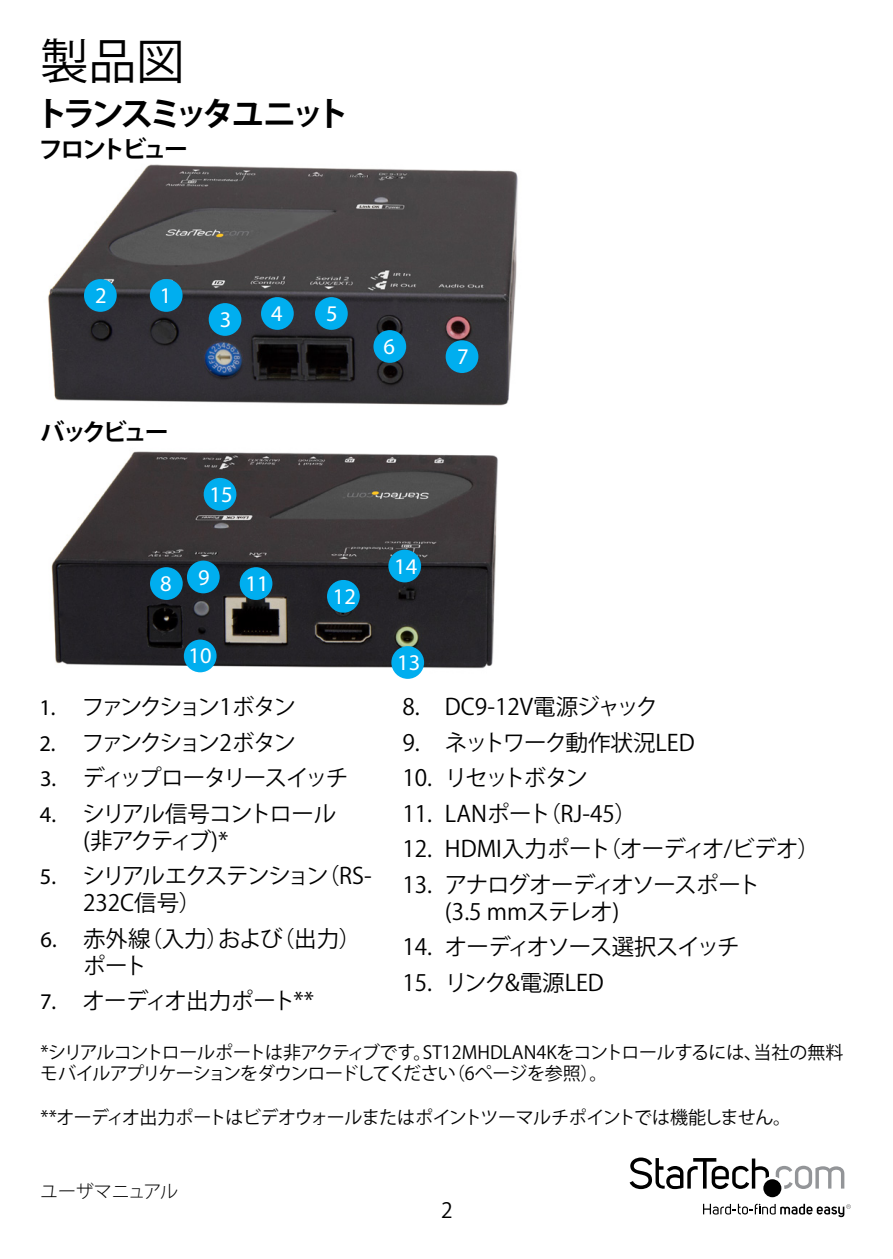
<style>
.page{position:relative;width:893px;height:1259px;background:#fff}
.page>*{position:absolute;margin:0;border:0;box-sizing:border-box;transform-origin:0 0}
.t1{font:48px "Koz Go Pro";color:#000}
.t2{font:700 33px "Koz Go Pro";letter-spacing:-.14em;color:#000}
.t3{font:700 24px "Koz Go Pro";letter-spacing:-.12em;color:#000}
.t4{font:22.5px/27px "Koz Go Pro";letter-spacing:-.05em;color:#000}
.t5{font:22.5px "Koz Go Pro";color:#000}
.t6{font:22.5px "Koz Go Pro";letter-spacing:-.11em;color:#000}
.t7{font:22.5px/27px "Koz Go Pro";letter-spacing:-.085em;color:#000}
.t8{font:22.5px "Koz Go Pro";letter-spacing:-.01em;color:#000}
.t9{font:22.5px "Myriad Pro";color:#fff}
.t10{font:22.5px/27px "Koz Go Pro";letter-spacing:-.005em;color:#000}
.t11{font:22.5px "Koz Go Pro";letter-spacing:-.1em;color:#000}
.t12{font:22.5px "Koz Go Pro";letter-spacing:-.025em;color:#000}
.t13{font:22.5px "Koz Go Pro";letter-spacing:-.03em;color:#000}
.t14{font:22.5px "Koz Go Pro";letter-spacing:-.09em;color:#000}
.t15{font:21px "Koz Go Pro";color:#000}
.t16{font:18px/21.6px "Koz Go Pro";letter-spacing:-.04em;color:#000}
.t17{font:300 18px "Koz Go Pro";letter-spacing:-.02em;color:#000}
.s1{font-family:"Myriad Pro"}
</style>
<div class="page">
<svg style="left:776px;top:1165px;width:68px;height:24px"></svg>
<svg style="left:703px;top:1203px;width:148px;height:14px"></svg>
<svg style="left:630px;top:1157px;width:139px;height:32px"></svg>
<div style="left:763px;top:1179px;width:18px;height:18px;background:#000;border-radius:50%"></div>
<img style="left:48px;top:164px;width:470px;height:242px">
<div style="left:150px;top:279px;width:33px;height:33px;background:#00aeef;border-radius:50%"></div>
<div style="left:84px;top:279px;width:33px;height:33px;background:#00aeef;border-radius:50%"></div>
<div style="left:209px;top:303px;width:32px;height:33px;background:#00aeef;border-radius:50%"></div>
<div style="left:261px;top:297px;width:33px;height:33px;background:#00aeef;border-radius:50%"></div>
<div style="left:315px;top:297px;width:33px;height:33px;background:#00aeef;border-radius:50%"></div>
<div style="left:373px;top:330px;width:33px;height:33px;background:#00aeef;border-radius:50%"></div>
<div style="left:446px;top:340px;width:32px;height:33px;background:#00aeef;border-radius:50%"></div>
<img style="left:51px;top:451px;width:447px;height:224px">
<div style="left:150px;top:567px;width:33px;height:33px;background:#00aeef;border-radius:50%"></div>
<div style="left:187px;top:560px;width:33px;height:33px;background:#00aeef;border-radius:50%"></div>
<div style="left:184px;top:639px;width:33px;height:33px;background:#00aeef;border-radius:50%"></div>
<div style="left:240px;top:567px;width:32px;height:33px;background:#00aeef;border-radius:50%"></div>
<div style="left:327px;top:580px;width:33px;height:32px;background:#00aeef;border-radius:50%"></div>
<div style="left:391px;top:646px;width:33px;height:33px;background:#00aeef;border-radius:50%"></div>
<div style="left:388px;top:549px;width:33px;height:33px;background:#00aeef;border-radius:50%"></div>
<div style="left:204px;top:478px;width:32px;height:32px;background:#00aeef;border-radius:50%"></div>
<h1 class="t1" style="left:40px;top:30px;width:145px">製品図</h1>
<h2 class="t2" style="left:35px;top:93px;width:315px">トランスミッタユニット</h2>
<h3 class="t3" style="left:39px;top:134px;width:151px">フロントビュー</h3>
<p class="t9" style="left:95px;top:281px;width:13px">2</p>
<p class="t9" style="left:160px;top:281px;width:13px">1</p>
<h3 class="t3" style="left:40px;top:417px;width:130px">バックビュー</h3>
<p class="t9" style="left:220px;top:305px;width:13px">3</p>
<p class="t9" style="left:271px;top:299px;width:13px">4</p>
<p class="t9" style="left:326px;top:299px;width:13px">5</p>
<p class="t9" style="left:210px;top:480px;width:25px">15</p>
<p class="t9" style="left:384px;top:332px;width:13px">6</p>
<p class="t9" style="left:457px;top:343px;width:13px">7</p>
<p class="t9" style="left:160px;top:566px;width:51px">8 9</p>
<p class="t9" style="left:189px;top:642px;width:25px">10</p>
<p class="t9" style="left:246px;top:569px;width:25px">11</p>
<p class="t9" style="left:333px;top:582px;width:25px">12</p>
<p class="t6" style="left:39px;top:692px;width:258px"><span class="s1">1.</span> ファンクション1ボタン</p>
<p class="t6" style="left:39px;top:728px;width:258px"><span class="s1">2.</span> ファンクション2ボタン</p>
<p class="t11" style="left:40px;top:763px;width:310px"><span class="s1">3.</span> ディップロータリースイッチ</p>
<p class="t7" style="left:83px;top:800px;width:255px;text-indent:-43px"><span class="s1">4.</span> シリアル信号コントロール(非アクティブ)*</p>
<p class="t4" style="left:83px;top:863px;width:290px;text-indent:-43px"><span class="s1">5.</span> シリアルエクステンション（RS-<br>232C信号）</p>
<p class="t10" style="left:83px;top:925px;width:280px;text-indent:-43px"><span class="s1">6.</span> 赤外線（入力）および（出力）ポート</p>
<p class="t13" style="left:40px;top:986px;width:276px"><span class="s1">7.</span> オーディオ出力ポート**</p>
<p class="t9" style="left:394px;top:552px;width:25px">14</p>
<p class="t9" style="left:397px;top:648px;width:25px">13</p>
<p class="t5" style="left:402px;top:692px;width:257px">8. DC9-12V電源ジャック</p>
<p class="t12" style="left:402px;top:728px;width:294px">9. ネットワーク動作状況LED</p>
<p class="t14" style="left:402px;top:763px;width:187px">10. リセットボタン</p>
<p class="t5" style="left:402px;top:799px;width:236px">11. LANポート（RJ-45）</p>
<p class="t8" style="left:402px;top:834px;width:419px">12. HDMI入力ポート（オーディオ/ビデオ）</p>
<p class="t4" style="left:445px;top:871px;width:317px;text-indent:-43px">13. アナログオーディオソースポート(3.5 mmステレオ)</p>
<p class="t4" style="left:402px;top:934px;width:339px">14. オーディオソース選択スイッチ</p>
<p class="t5" style="left:402px;top:968px;width:203px">15. リンク&amp;電源LED</p>
<p class="t16" style="left:40px;top:1041px;width:805px">*シリアルコントロールポートは非アクティブです。ST12MHDLAN4Kをコントロールするには、当社の無料モバイルアプリケーションをダウンロードしてください（6ページを参照）。</p>
<p class="t16" style="left:40px;top:1106px;width:752px">**オーディオ出力ポートはビデオウォールまたはポイントツーマルチポイントでは機能しません。</p>
<p class="t17" style="left:40px;top:1179px;width:139px">ユーザマニュアル</p>
<p class="t15" style="left:441px;top:1196px;width:13px">2</p>
</div>
